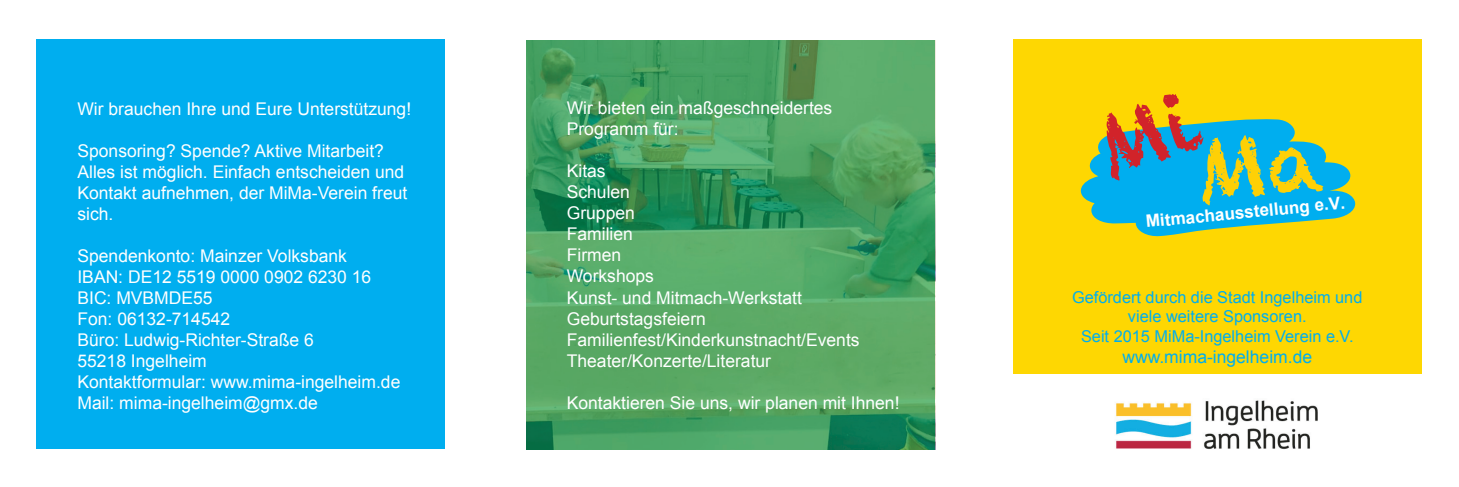
<style>
.page{position:relative;width:1459px;height:487px;background:#fff}
.page>*{position:absolute;margin:0;border:0;box-sizing:border-box;transform-origin:0 0}
.t1{font:17.5px/21px "Arial";color:#fff}
.t2{font:17.5px "Arial";color:#00aeef}
.t3{font:700 17.15px "Arial";color:#fff}
.t4{font:16.28px/19.6px "Arial";color:#00aeef;text-align:center}
</style>
<div class="page">
<img style="left:527px;top:40px;width:408px;height:409px">
<div style="left:1013px;top:40px;width:408px;height:408px;background:#fed702"></div>
<div style="left:36px;top:40px;width:409px;height:408px;background:#00aeef"></div>
<div style="left:1000px;top:374px;width:434px;height:112px;background:#fff"></div>
<img style="left:1115px;top:400px;width:203px;height:50px">
<svg style="left:1080px;top:149px;width:275px;height:88px;fill:#00aeef"></svg>
<svg style="left:1093px;top:119px;width:230px;height:86px;background:#1bb2d5"></svg>
<p class="t1" style="left:77px;top:98px;width:335px">Wir brauchen Ihre und Eure Unterstützung!</p>
<p class="t1" style="left:77px;top:140px;width:331px">Sponsoring? Spende? Aktive Mitarbeit?<br>Alles ist möglich. Einfach entscheiden und Kontakt aufnehmen, der MiMa-Verein freut sich.</p>
<p class="t1" style="left:77px;top:245px;width:324px">Spendenkonto: Mainzer Volksbank<br>IBAN: DE12 5519 0000 0902 6230 16<br>BIC: MVBMDE55<br>Fon: 06132-714542<br>Büro: Ludwig-Richter-Straße 6<br>55218 Ingelheim<br>Kontaktformular: www.mima-ingelheim.de<br>Mail: mima-ingelheim@gmx.de</p>
<p class="t1" style="left:567px;top:98px;width:267px">Wir bieten ein maßgeschneidertes<br>Programm für:</p>
<p class="t1" style="left:567px;top:161px;width:294px">Kitas<br>Schulen<br>Gruppen<br>Familien<br>Firmen<br>Workshops<br>Kunst- und Mitmach-Werkstatt<br>Geburtstagsfeiern<br>Familienfest/Kinderkunstnacht/Events<br>Theater/Konzerte/Literatur</p>
<p class="t1" style="left:567px;top:392px;width:334px">Kontaktieren Sie uns, wir planen mit Ihnen!</p>
<p class="t3" style="left:1144px;top:211px;width:201px;rotate:-6deg">Mitmachausstellung e.V.</p>
<p class="t4" style="left:1072px;top:287px;width:292px">Gefördert durch die Stadt Ingelheim und viele weitere Sponsoren.<br>Seit 2015 MiMa-Ingelheim Verein e.V.</p>
<p class="t2" style="left:1122px;top:345px;width:191px">www.mima-ingelheim.de</p>
</div>
